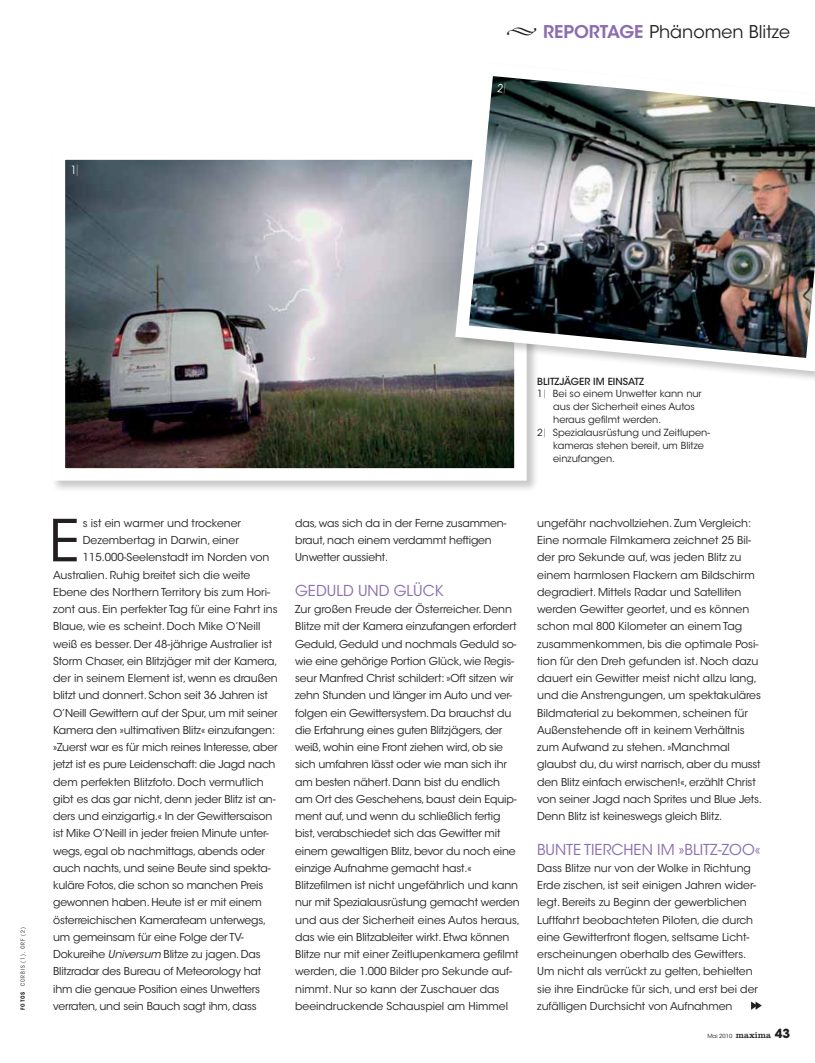
<style>
.page{position:relative;width:815px;height:1063px;background:#fff}
.page>*{position:absolute;margin:0;border:0;box-sizing:border-box;transform-origin:0 0}
.t1{font:57.5px "ITC Avant Garde Std";color:#231f20}
.t2{font:17.5px "ITC Avant Garde Std";color:#231f20}
.t3{font:15px "ITC Avant Garde Std";color:#8b6db0}
.t4{font:condensed 11.25px "ITC Avant Garde Std";color:#fff}
.t5{font:10.88px/17.2px "ITC Avant Garde Std";letter-spacing:-.015em;color:#231f20}
.t6{font:9.75px "ITC Avant Garde Std";color:#231f20}
.t7{font:500 9.75px "ITC Avant Garde Std";color:#231f20}
.t8{font:condensed 5.62px "ITC Avant Garde Std";color:#231f20}
.t9{font:5.62px "ITC Avant Garde Std";color:#231f20}
.s1{font-weight:600;color:#8b6db0}
.s2{font-weight:700}
.s3{font-style:italic}
.s4{font-family:"Clarendon LT Std";font-size:8.75px}
.s5{font-weight:700;font-size:12.5px}
</style>
<div class="page">
<div style="left:51px;top:146px;width:488px;height:347px;background:#231f20;opacity:.25"></div>
<img style="left:66px;top:160px;width:448px;height:308px">
<div style="left:53px;top:147px;width:474px;height:334px;border:12px solid #fff"></div>
<img style="left:448px;top:76px;width:367px;height:302px">
<svg style="left:751px;top:1002px;width:11px;height:8px"></svg>
<svg style="left:498px;top:83px;width:7px;height:11px"></svg>
<p class="t4" style="left:71px;top:163px;width:9px">1|</p>
<h2 class="t2" style="left:543px;top:21px;width:248px"><span class="s1">REPORTAGE</span> Phänomen Blitze</h2>
<p class="t8" style="left:19px;top:1010px;width:84px;rotate:-90deg"><span class="s2">-Fotos</span> Corbis (1), ORf (2)</p>
<p class="t7" style="left:537px;top:375px;width:108px">BLITZJÄGER IM EINSATZ</p>
<p class="t6" style="left:537px;top:388px;width:166px">1 Bei so einem Unwetter kann nur</p>
<p class="t6" style="left:553px;top:401px;width:143px">aus der Sicherheit eines Autos</p>
<p class="t6" style="left:553px;top:414px;width:110px">heraus gefilmt werden.</p>
<p class="t6" style="left:537px;top:427px;width:174px">2 Spezialausrüstung und Zeitlupen-</p>
<p class="t6" style="left:553px;top:440px;width:152px">kameras stehen bereit, um Blitze</p>
<p class="t6" style="left:553px;top:453px;width:63px">einzufangen.</p>
<h1 class="t1" style="left:49px;top:506px;width:25px">E</h1>
<p class="t5" style="left:83px;top:514px;width:160px">s ist ein warmer und trockener</p>
<p class="t5" style="left:83px;top:532px;width:157px">-Dezembertag in Darwin, einer</p>
<p class="t5" style="left:83px;top:549px;width:188px">115.000-Seelenstadt im Norden von</p>
<p class="t5" style="left:53px;top:566px;width:199px">Australien. Ruhig breitet sich die weite</p>
<p class="t5" style="left:53px;top:583px;width:218px">Ebene des Northern Territory bis zum Hori-</p>
<p class="t5" style="left:53px;top:601px;width:226px">zont aus. Ein perfekter Tag für eine Fahrt ins</p>
<p class="t5" style="left:53px;top:618px;width:209px">Blaue, wie es scheint. Doch Mike O’Neill</p>
<p class="t5" style="left:53px;top:635px;width:221px">weiß es besser. Der 48-jährige Australier ist</p>
<p class="t5" style="left:53px;top:652px;width:226px">Storm Chaser, ein Blitzjäger mit der Kamera,</p>
<p class="t5" style="left:53px;top:670px;width:226px">der in seinem Element ist, wenn es draußen</p>
<p class="t5" style="left:53px;top:687px;width:216px">blitzt und donnert. Schon seit 36 Jahren ist</p>
<p class="t5" style="left:53px;top:704px;width:226px">O’Neill Gewittern auf der Spur, um mit seiner</p>
<p class="t5" style="left:53px;top:721px;width:224px">Kamera den »ultimativen Blitz« einzufangen:</p>
<p class="t5" style="left:53px;top:739px;width:226px">»Zuerst war es für mich reines Interesse, aber</p>
<p class="t5" style="left:53px;top:756px;width:224px">jetzt ist es pure Leidenschaft: die Jagd nach</p>
<p class="t5" style="left:53px;top:773px;width:212px">dem perfekten Blitzfoto. Doch vermutlich</p>
<p class="t5" style="left:53px;top:790px;width:224px">gibt es das gar nicht, denn jeder Blitz ist an-</p>
<p class="t5" style="left:53px;top:808px;width:221px">ders und einzigartig.« In der Gewittersaison</p>
<p class="t5" style="left:53px;top:825px;width:217px">ist Mike O’Neill in jeder freien Minute unter-</p>
<p class="t5" style="left:53px;top:842px;width:213px">wegs, egal ob nachmittags, abends oder</p>
<p class="t5" style="left:53px;top:859px;width:219px">auch nachts, und seine Beute sind spekta-</p>
<p class="t5" style="left:53px;top:877px;width:212px">kuläre Fotos, die schon so manchen Preis</p>
<p class="t5" style="left:53px;top:894px;width:210px">gewonnen haben. Heute ist er mit einem</p>
<p class="t5" style="left:53px;top:911px;width:215px">österreichischen Kamerateam unterwegs,</p>
<p class="t5" style="left:53px;top:928px;width:192px">um gemeinsam für eine Folge der TV-</p>
<p class="t5" style="left:53px;top:946px;width:209px">Dokureihe <span class="s3">Universum</span> Blitze zu jagen. Das</p>
<p class="t5" style="left:53px;top:963px;width:210px">Blitzradar des Bureau of Meteorology hat</p>
<p class="t5" style="left:53px;top:980px;width:208px">ihm die genaue Position eines Unwetters</p>
<p class="t5" style="left:53px;top:997px;width:205px">verraten, und sein Bauch sagt ihm, dass</p>
<p class="t5" style="left:295px;top:514px;width:213px">das, was sich da in der Ferne zusammen&shy;braut, nach einem verdammt heftigen<br>-U nwetter aussieht.</p>
<h3 class="t3" style="left:295px;top:581px;width:150px">Geduld und Glück</h3>
<p class="t5" style="left:295px;top:601px;width:226px">Zur großen Freude der Österreicher. Denn Blitze mit der Kamera einzufangen erfordert Geduld, Geduld und nochmals Geduld so&shy;wie eine gehörige Portion Glück, wie Regis&shy;seur Manfred Christ schildert: »Oft sitzen wir zehn Stunden und länger im Auto und ver&shy;folgen ein Gewittersystem. Da brauchst du die Erfahrung eines guten Blitzjägers, der weiß, wohin eine Front ziehen wird, ob sie sich umfahren lässt oder wie man sich ihr am besten nähert. Dann bist du endlich am Ort des Geschehens, baust dein Equip&shy;ment auf, und wenn du schließlich fertig bist, verabschiedet sich das Gewitter mit einem gewaltigen Blitz, bevor du noch eine einzige Aufnahme gemacht hast.« Blitzefilmen ist nicht ungefährlich und kann nur mit Spezialausrüstung gemacht werden und aus der Sicherheit eines Autos heraus, das wie ein Blitzableiter wirkt. Etwa können Blitze nur mit einer Zeitlupenkamera gefilmt werden, die 1.000 Bilder pro Sekunde auf&shy;nimmt. Nur so kann der Zuschauer das beeindruckende Schauspiel am Himmel</p>
<p class="t5" style="left:537px;top:514px;width:226px">ungefähr nachvollziehen. Zum Vergleich:<br>Eine normale Filmkamera zeichnet 25 Bil&shy;der pro Sekunde auf, was jeden Blitz zu einem harmlosen Flackern am Bildschirm degradiert. Mittels Radar und Satelliten werden Gewitter geortet, und es können schon mal 800 Kilometer an einem Tag zusammenkommen, bis die optimale Posi&shy;tion für den Dreh gefunden ist. Noch dazu dauert ein Gewitter meist nicht allzu lang, und die Anstrengungen, um spektakuläres Bildmaterial zu bekommen, scheinen für Außenstehende oft in keinem Verhältnis zum Aufwand zu stehen. »Manchmal glaubst du, du wirst narrisch, aber du musst den Blitz einfach erwischen!«, erzählt Christ von seiner Jagd nach Sprites und Blue Jets.<br>Denn Blitz ist keineswegs gleich Blitz.</p>
<h3 class="t3" style="left:537px;top:840px;width:225px">Bunte Tierchen im »Blitz-Zoo«</h3>
<p class="t5" style="left:537px;top:859px;width:222px">Dass Blitze nur von der Wolke in Richtung Erde zischen, ist seit einigen Jahren wider&shy;legt. Bereits zu Beginn der gewerblichen Luftfahrt beobachteten Piloten, die durch eine Gewitterfront flogen, seltsame Licht&shy;erscheinungen oberhalb des Gewitters.<br>Um nicht als verrückt zu gelten, behielten sie ihre Eindrücke für sich, und erst bei der zufälligen Durchsicht von Aufnahmen</p>
<p class="t9" style="left:707px;top:1032px;width:84px">Mai 2010 <span class="s4">maxima</span> <span class="s5">43</span></p>
</div>
